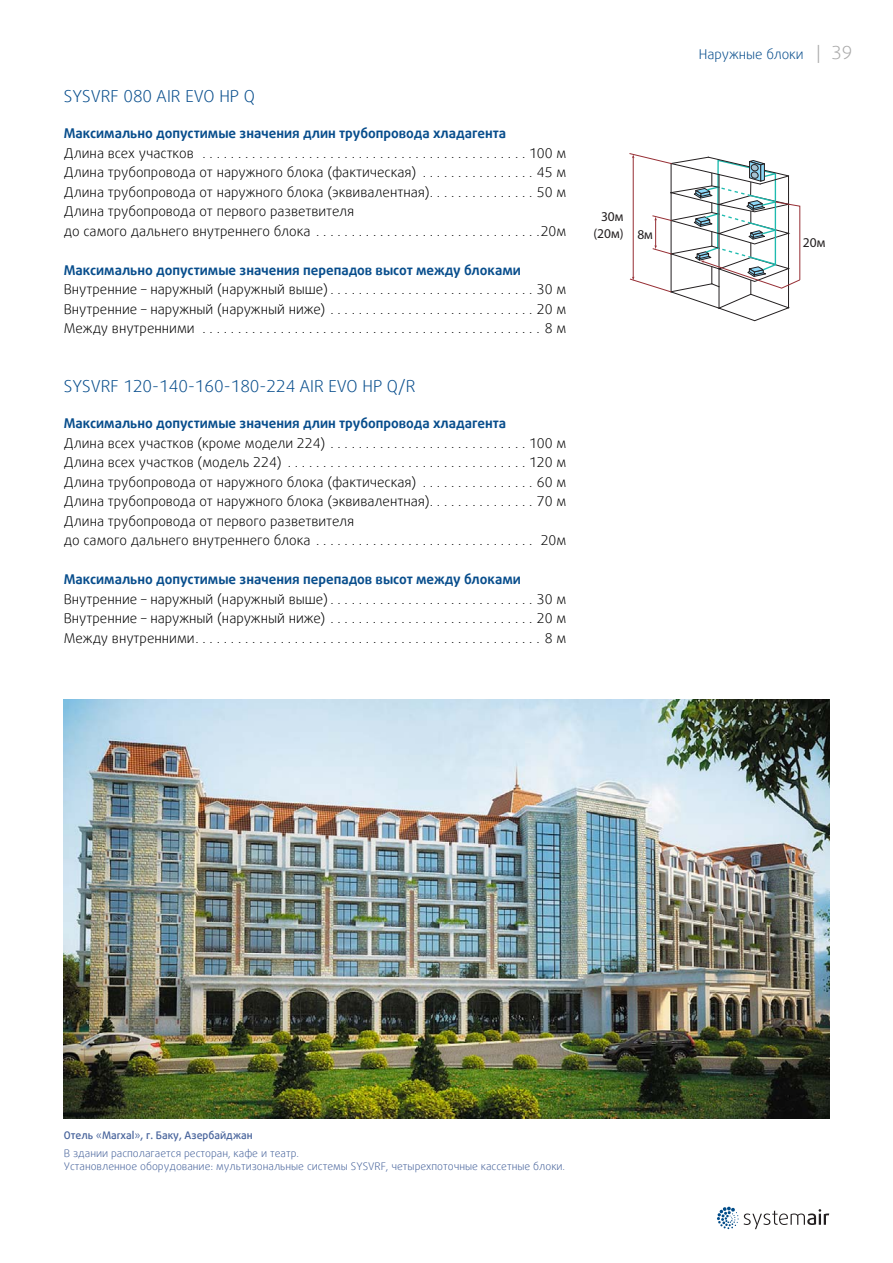
<style>
.page{position:relative;width:893px;height:1263px;background:#fff}
.page>*{position:absolute;margin:0;border:0;box-sizing:border-box;transform-origin:0 0}
.t1{font:300 16.5px "Daxline Offc Pro";color:#074d8c}
.t2{font:300 13.5px/19.5px "Daxline Offc Pro";color:#000}
.t3{font:700 13.5px "Daxline Offc Pro";color:#074d8c}
.t4{font:300 13.5px "Daxline Offc Pro";color:#074d8c}
.t5{font:13.5px/16.2px "Myriad Pro";color:#231f20;text-align:center}
.t6{font:300 10.5px/17.7px "Daxline Offc Pro";color:#47639b}
.s1{font-size:18px;color:#a9a9a9}
.s2{font-weight:500}
.s3{font-weight:400}
</style>
<div class="page">
<svg style="left:717px;top:1207px;width:112px;height:22px"></svg>
<svg style="left:629px;top:153px;width:171px;height:168px"></svg>
<img style="left:64px;top:699px;width:765px;height:420px">
<p class="t1" style="left:64px;top:86px;width:193px">SYSVRF 080 AIR EVO HP Q</p>
<p class="t3" style="left:64px;top:125px;width:444px">Максимально допустимые значения длин трубопровода хладагента</p>
<p class="t2" style="left:64px;top:143px;width:504px">Длина всех участков . . . . . . . . . . . . . . . . . . . . . . . . . . . . . . . . . . . . . . . . . . . . . . 100 м Длина трубопровода от наружного блока (фактическая) . . . . . . . . . . . . . . . . 45 м Длина трубопровода от наружного блока (эквивалентная). . . . . . . . . . . . . . . 50 м Длина трубопровода от первого разветвителя<br>до самого дальнего внутреннего блока . . . . . . . . . . . . . . . . . . . . . . . . . . . . . . . .20м</p>
<p class="t3" style="left:64px;top:261px;width:459px">Максимально допустимые значения перепадов высот между блоками</p>
<p class="t2" style="left:64px;top:279px;width:504px;text-align:justify">Внутренние – наружный (наружный выше) . . . . . . . . . . . . . . . . . . . . . . . . . . . . . 30 м Внутренние – наружный (наружный ниже) . . . . . . . . . . . . . . . . . . . . . . . . . . . . . 20 м Между внутренними . . . . . . . . . . . . . . . . . . . . . . . . . . . . . . . . . . . . . . . . . . . . . . . . 8 м</p>
<p class="t1" style="left:64px;top:376px;width:353px">SYSVRF 120-140-160-180-224 AIR EVO HP Q/R</p>
<p class="t3" style="left:64px;top:415px;width:444px">Максимально допустимые значения длин трубопровода хладагента</p>
<p class="t2" style="left:64px;top:433px;width:504px">Длина всех участков (кроме модели 224) . . . . . . . . . . . . . . . . . . . . . . . . . . . . 100 м Длина всех участков (модель 224) . . . . . . . . . . . . . . . . . . . . . . . . . . . . . . . . . . 120 м Длина трубопровода от наружного блока (фактическая) . . . . . . . . . . . . . . . . 60 м Длина трубопровода от наружного блока (эквивалентная). . . . . . . . . . . . . . . 70 м Длина трубопровода от первого разветвителя<br>до самого дальнего внутреннего блока . . . . . . . . . . . . . . . . . . . . . . . . . . . . . . . 20м</p>
<p class="t3" style="left:64px;top:571px;width:459px">Максимально допустимые значения перепадов высот между блоками</p>
<p class="t2" style="left:64px;top:589px;width:504px;text-align:justify">Внутренние – наружный (наружный выше) . . . . . . . . . . . . . . . . . . . . . . . . . . . . . 30 м Внутренние – наружный (наружный ниже) . . . . . . . . . . . . . . . . . . . . . . . . . . . . . 20 м Между внутренними. . . . . . . . . . . . . . . . . . . . . . . . . . . . . . . . . . . . . . . . . . . . . . . . . 8 м</p>
<p class="t5" style="left:593px;top:209px;width:32px">30м (20м)</p>
<p class="t5" style="left:637px;top:226px;width:17px">8м</p>
<p class="t4" style="left:699px;top:45px;width:155px">Наружные блоки <span class="s1">| 39</span></p>
<p class="t5" style="left:803px;top:234px;width:24px">20м</p>
<p class="t6" style="left:64px;top:1126px;width:237px"><span class="s2">Отель</span> <span class="s3">«</span><span class="s2">Marxal</span><span class="s3">»</span><span class="s2">, г. Баку, Азербайджан<br></span>В здании располагается ресторан, кафе и театр.</p>
<p class="t6" style="left:64px;top:1157px;width:503px">Установленное оборудование: мультизональные системы SYSVRF, четырехпоточные кассетные блоки.</p>
</div>
